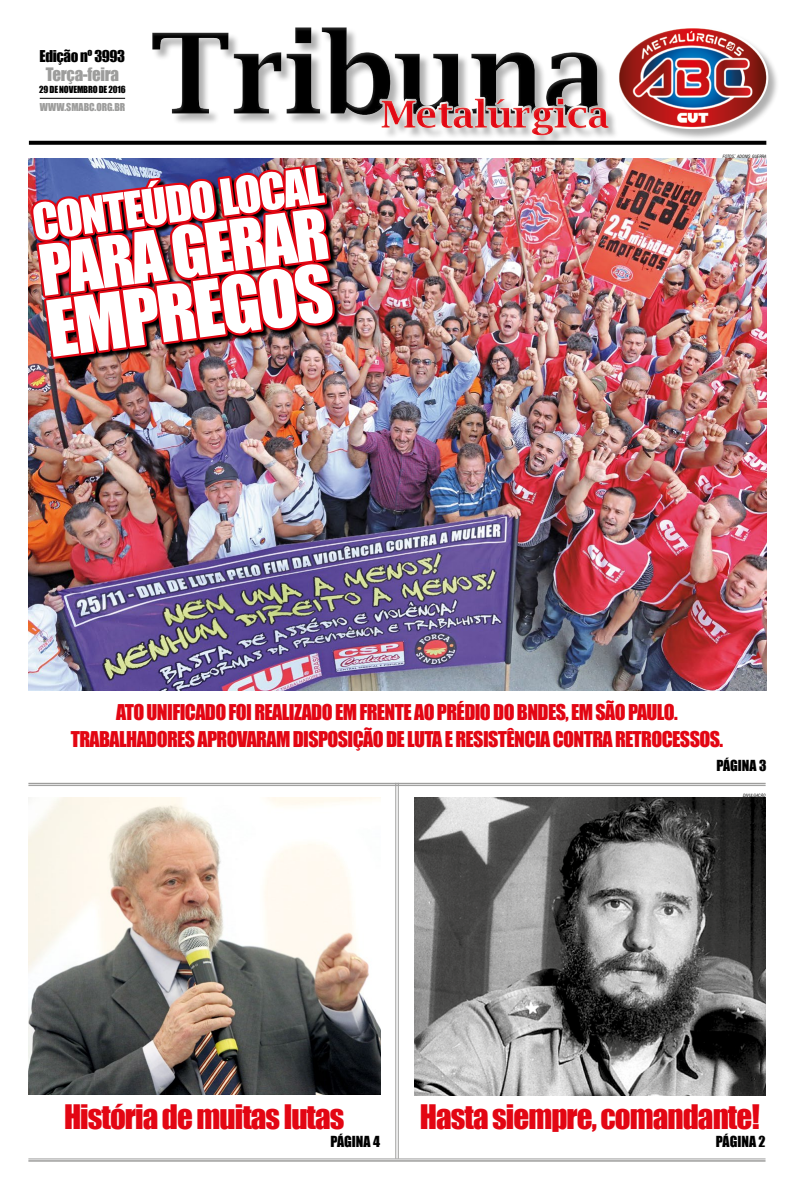
<style>
.page{position:relative;width:794px;height:1191px;background:#fff}
.page>*{position:absolute;margin:0;border:0;box-sizing:border-box;transform-origin:0 0}
.t1{font:72px "Impact";color:#fff}
.t2{font:64.8px "Impact";color:#fff}
.t3{font:46.4px "Impact";color:#fff}
.t4{font:31px "Impact";letter-spacing:-.03em;color:#e30613}
.t5{font:20px/26px "Impact";letter-spacing:-.03em;color:#e30613}
.t6{font:17px "Impact";color:#9d9d9c}
.t7{font:15px "Impact";letter-spacing:-.03em;color:#000}
.t8{font:14px "Impact";color:#000}
.t9{font:10px "Impact";letter-spacing:-.01em;color:#9d9d9c}
.t10{font:9px "Impact";letter-spacing:-.02em;color:#000}
.t11{font:italic condensed 4.4px "Swiss 721 BT";color:#000}
.s1{font-size:6.2px}
</style>
<div class="page">
<img style="left:28px;top:159px;width:738px;height:531px">
<div style="left:138px;top:4px;width:655px;height:138px;background:#fff;opacity:.16"></div>
<svg style="left:338px;top:141px;width:428px;height:4px;background:#0e0e0e"></svg>
<hr style="left:40px;top:98px;width:85px;height:1px;background:#000">
<hr style="left:28px;top:1160px;width:737px;height:1px;background:#9d9d9c">
<hr style="left:28px;top:1158px;width:737px;height:1px;background:#9d9d9c">
<hr style="left:28px;top:783px;width:737px;height:1px;background:#9d9d9c">
<hr style="left:28px;top:785px;width:737px;height:1px;background:#9d9d9c">
<hr style="left:398px;top:783px;width:1px;height:375px;background:#9d9d9c">
<hr style="left:395px;top:783px;width:1px;height:375px;background:#9d9d9c">
<img style="left:28px;top:797px;width:352px;height:297px">
<img style="left:414px;top:797px;width:351px;height:298px">
<img style="left:32px;top:166px;width:309px;height:200px">
<img style="left:28px;top:137px;width:310px;height:225px">
<p class="t7" style="left:40px;top:45px;width:87px">EDIÇÃO Nº 3993</p>
<p class="t9" style="left:40px;top:99px;width:87px">WWW.SMABC.ORG.BR</p>
<p class="t6" style="left:46px;top:61px;width:75px">TERÇA-FEIRA</p>
<p class="t10" style="left:39px;top:82px;width:88px">29 DE NOVEMBRO DE 2016</p>
<h3 class="t3" style="left:29px;top:186px;width:294px;rotate:-7deg">CONT EÚDO LOCAL</h3>
<h2 class="t2" style="left:32px;top:222px;width:292px;rotate:-8deg">PARA GERAR</h2>
<h1 class="t1" style="left:39px;top:275px;width:289px;rotate:-8deg">EMPREGOS</h1>
<p class="t11" style="left:723px;top:154px;width:45px">FOTOS<span class="s1">:</span> ADONIS GUERRA</p>
<p class="t5" style="left:71px;top:699px;width:654px;text-indent:495px">, EM SÃO PAULO.<br>TRABALHADORES APROVARAM DISPOSIÇÃO DE LUTA E RESISTÊNCIA CONTRA RETROCESSOS.</p>
<p class="t5" style="left:116px;top:699px;width:412px">ATO UNIFICADO FOI REALIZADO EM FRENTE AO PRÉDIO DO BNDES</p>
<p class="t8" style="left:716px;top:755px;width:52px">PÁGINA 3</p>
<p class="t11" style="left:743px;top:792px;width:24px">DIVULGAÇÃO</p>
<h3 class="t4" style="left:64px;top:1092px;width:282px">HISTÓRIA DE MUITAS LUTAS</h3>
<p class="t8" style="left:330px;top:1130px;width:51px">PÁGINA 4</p>
<h3 class="t4" style="left:420px;top:1092px;width:341px">HASTA SIEMPRE, COMANDANTE!</h3>
<p class="t8" style="left:716px;top:1130px;width:51px">PÁGINA 2</p>
</div>
